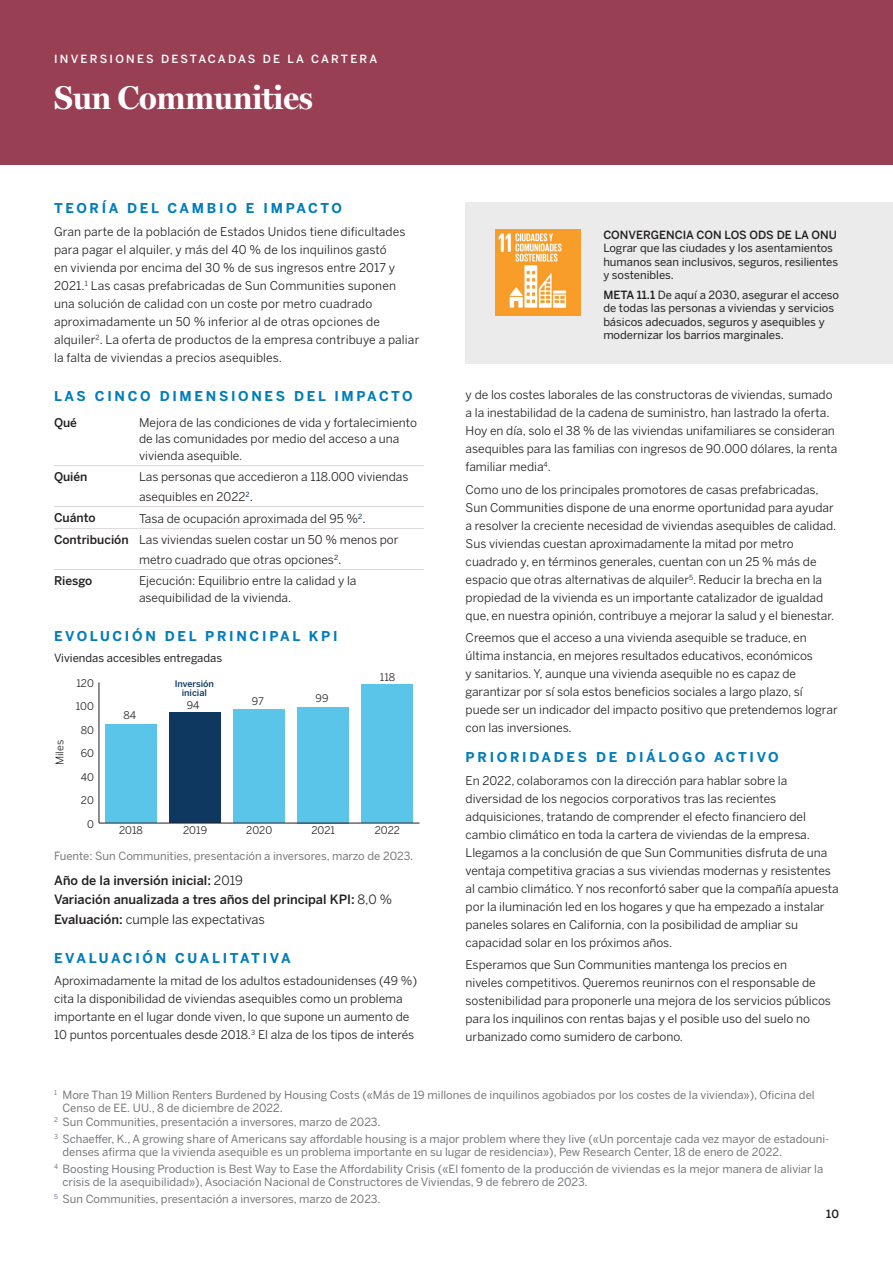
<style>
.page{position:relative;width:893px;height:1263px;background:#fff}
.page>*{position:absolute;margin:0;border:0;box-sizing:border-box;transform-origin:0 0}
.Headline_1_no_TOC_White{font:700 33px "Miller Display";color:#fff}
.Subhead_1_-_Blue{font:700 13.5px "Benton Sans";letter-spacing:.2em;color:#007dbb}
.Body_Copy_-_Bold_to_colon{font:500 12.75px "Benton Sans";color:#231f20}
.Body_Copy_-_Bold_to_colon-2{font:12.75px "Benton Sans";color:#231f20}
.Body_Copy{font:12px/18px "Benton Sans";color:#231f20}
.Body_Copy_-_Black{font:12px/18px "Benton Sans";color:#231f20}
.Body_Copy_-_Black-2{font:500 12px "Benton Sans";color:#231f20}
.Legal_-_Gray_supercript{font:11.25px/12.8px "Benton Sans";color:#76787b}
.Legal_-_Black{font:11.25px/13.5px "Benton Sans";color:#231f20}
.Legal_-_Gray_-_for_footnotes{font:11.25px "Benton Sans";color:#76787b}
.Subhead_2_-_White{font:500 11.25px "Benton Sans";letter-spacing:.2em;color:#fff}
.Caption_-_Black{font:11.25px "Benton Sans";color:#231f20}
.t1{font:500 11.25px "Benton Sans";color:#231f20}
.t2{font:10.5px "Benton Sans";color:#231f20}
.t3{font:500 9px/9px "Benton Sans";color:#0f3860;text-align:center}
.s1{font-size:12.75px}
.s2{font-weight:400}
.s3{font-weight:500}
</style>
<div class="page">
<div style="left:0;top:0;width:893px;height:164px;background:#983f54"></div>
<hr style="left:54px;top:465px;width:85px;height:1px;background:#dcd8d7">
<hr style="left:139px;top:465px;width:285px;height:1px;background:#dcd8d7">
<hr style="left:54px;top:506px;width:85px;height:1px;background:#dcd8d7">
<hr style="left:139px;top:506px;width:285px;height:1px;background:#dcd8d7">
<hr style="left:54px;top:528px;width:85px;height:1px;background:#dcd8d7">
<hr style="left:139px;top:528px;width:285px;height:1px;background:#dcd8d7">
<hr style="left:54px;top:569px;width:85px;height:1px;background:#dcd8d7">
<hr style="left:139px;top:569px;width:285px;height:1px;background:#dcd8d7">
<div style="left:105px;top:724px;width:52px;height:99px;background:#5bc4e9"></div>
<div style="left:170px;top:713px;width:51px;height:110px;background:#0f3860"></div>
<div style="left:234px;top:709px;width:51px;height:114px;background:#5bc4e9"></div>
<div style="left:298px;top:707px;width:51px;height:116px;background:#5bc4e9"></div>
<div style="left:362px;top:685px;width:51px;height:138px;background:#5bc4e9"></div>
<hr style="left:99px;top:823px;width:320px;height:1px;background:#231f20">
<hr style="left:99px;top:682px;width:1px;height:141px;background:#231f20">
<div style="left:466px;top:202px;width:427px;height:162px;background:#ebebec"></div>
<img style="left:495px;top:230px;width:85px;height:85px">
<p class="Subhead_2_-_White" style="left:54px;top:51px;width:325px">INVERSIONES DESTACADAS DE LA CARTERA</p>
<p class="Headline_1_no_TOC_White" style="left:54px;top:71px;width:260px">Sun Communities</p>
<p class="Subhead_1_-_Blue" style="left:54px;top:198px;width:289px">TEORÍA DEL CAMBIO E IMPACTO</p>
<p class="Body_Copy_-_Black" style="left:54px;top:222px;width:367px">Gran parte de la población de Estados Unidos tiene dificultades para pagar el alquiler, y más del 40 % de los inquilinos gastó<br>en vivienda por encima del 30 % de sus ingresos entre 2017 y 2021.<sup>1</sup> Las casas prefabricadas de Sun Communities suponen una solución de calidad con un coste por metro cuadrado aproximadamente un 50 % inferior al de otras opciones de alquiler<sup>2</sup>. La oferta de productos de la empresa contribuye a paliar la falta de viviendas a precios asequibles.</p>
<p class="Subhead_1_-_Blue" style="left:54px;top:386px;width:360px">LAS CINCO DIMENSIONES DEL IMPACTO</p>
<p class="Body_Copy_-_Black-2" style="left:54px;top:414px;width:25px">Qué</p>
<p class="Body_Copy_-_Black" style="left:139px;top:413px;width:280px;line-height:16.5px">Mejora de las condiciones de vida y fortalecimiento de las comunidades por medio del acceso a una vivienda asequible.</p>
<p class="Body_Copy_-_Black-2" style="left:54px;top:468px;width:35px">Quién</p>
<p class="Body_Copy_-_Black" style="left:139px;top:466px;width:271px;line-height:19.5px">Las personas que accedieron a 118.000 viviendas asequibles en 2022<sup>2</sup><span class="s1">.</span></p>
<p class="Body_Copy_-_Black-2" style="left:54px;top:509px;width:43px">Cuánto</p>
<p class="Body_Copy_-_Black" style="left:139px;top:509px;width:228px">Tasa de ocupación aproximada del 95 %<sup>2</sup><span class="s1">.</span></p>
<p class="Body_Copy_-_Black-2" style="left:54px;top:531px;width:76px">Contribución</p>
<p class="Body_Copy_-_Black" style="left:139px;top:529px;width:261px;line-height:19.5px">Las viviendas suelen costar un 50 % menos por metro cuadrado que otras opciones<sup>2</sup><span class="s1">.</span></p>
<p class="Body_Copy_-_Black-2" style="left:54px;top:572px;width:40px">Riesgo</p>
<p class="Body_Copy_-_Black" style="left:139px;top:572px;width:219px;line-height:16.5px">Ejecución: Equilibrio entre la calidad y la asequibilidad de la vivienda.</p>
<p class="Subhead_1_-_Blue" style="left:54px;top:626px;width:285px">EVOLUCIÓN DEL PRINCIPAL KPI</p>
<p class="Caption_-_Black" style="left:54px;top:649px;width:170px">Viviendas accesibles entregadas</p>
<p class="t2" style="left:52px;top:765px;width:27px;rotate:-90deg">Miles</p>
<p class="t2" style="left:76px;top:675px;width:19px">120</p>
<p class="t2" style="left:76px;top:699px;width:20px">100</p>
<p class="t2" style="left:81px;top:722px;width:15px">80</p>
<p class="t2" style="left:81px;top:746px;width:15px">60</p>
<p class="t2" style="left:81px;top:769px;width:15px">40</p>
<p class="t2" style="left:81px;top:793px;width:15px">20</p>
<p class="t2" style="left:87px;top:816px;width:8px">0</p>
<p class="t2" style="left:123px;top:707px;width:14px">84</p>
<p class="t3" style="left:175px;top:679px;width:41px">Inversión inicial</p>
<p class="t2" style="left:187px;top:697px;width:14px">94</p>
<p class="t2" style="left:252px;top:693px;width:13px">97</p>
<p class="t2" style="left:316px;top:691px;width:14px">99</p>
<p class="t2" style="left:380px;top:670px;width:17px">118</p>
<p class="t2" style="left:119px;top:823px;width:25px">2018</p>
<p class="t2" style="left:183px;top:823px;width:25px">2019</p>
<p class="t2" style="left:246px;top:823px;width:28px">2020</p>
<p class="t2" style="left:311px;top:823px;width:25px">2021</p>
<p class="t2" style="left:375px;top:823px;width:27px">2022</p>
<p class="Legal_-_Gray_-_for_footnotes" style="left:54px;top:848px;width:361px">Fuente: Sun Communities, presentación a inversores, marzo de 2023.</p>
<p class="Body_Copy_-_Bold_to_colon" style="left:54px;top:871px;width:191px">Año de la inversión inicial: <span class="s2">2019</span></p>
<p class="Body_Copy_-_Bold_to_colon" style="left:54px;top:890px;width:340px">Variación anualizada a tres años del principal KPI: <span class="s2">8,0 %</span></p>
<p class="Body_Copy_-_Bold_to_colon-2" style="left:54px;top:910px;width:212px"><span class="s3">Evaluación:</span> cumple las expectativas</p>
<p class="Subhead_1_-_Blue" style="left:54px;top:948px;width:238px">EVALUACIÓN CUALITATIVA</p>
<p class="Body_Copy" style="left:54px;top:971px;width:365px">Aproximadamente la mitad de los adultos estadounidenses (49 %) cita la disponibilidad de viviendas asequibles como un problema importante en el lugar donde viven, lo que supone un aumento de 10 puntos porcentuales desde 2018.<sup>3</sup> El alza de los tipos de interés</p>
<p class="Legal_-_Black" style="left:603px;top:227px;width:236px"><span class="s3">CONVERGENCIA CON LOS ODS DE LA ONU </span>Lograr que las ciudades y los asentamientos humanos sean inclusivos, seguros, resilientes y sostenibles.</p>
<p class="Legal_-_Black" style="left:603px;top:287px;width:237px"><span class="s3">META 11.1</span> De aquí a 2030, asegurar el acceso de todas las personas a viviendas y servicios básicos adecuados, seguros y asequibles y modernizar los barrios marginales.</p>
<p class="Body_Copy" style="left:466px;top:385px;width:373px">y de los costes laborales de las constructoras de viviendas, sumado a la inestabilidad de la cadena de suministro, han lastrado la oferta.<br>Hoy en día, solo el 38 % de las viviendas unifamiliares se consideran asequibles para las familias con ingresos de 90.000 dólares, la renta familiar media<sup>4</sup>.</p>
<p class="Body_Copy" style="left:466px;top:480px;width:372px">Como uno de los principales promotores de casas prefabricadas, Sun Communities dispone de una enorme oportunidad para ayudar a resolver la creciente necesidad de viviendas asequibles de calidad.<br>Sus viviendas cuestan aproximadamente la mitad por metro cuadrado y, en términos generales, cuentan con un 25 % más de espacio que otras alternativas de alquiler<sup>5</sup>. Reducir la brecha en la propiedad de la vivienda es un importante catalizador de igualdad que, en nuestra opinión, contribuye a mejorar la salud y el bienestar.</p>
<p class="Body_Copy" style="left:466px;top:628px;width:374px">Creemos que el acceso a una vivienda asequible se traduce, en última instancia, en mejores resultados educativos, económicos<br>y sanitarios. Y, aunque una vivienda asequible no es capaz de garantizar por sí sola estos beneficios sociales a largo plazo, sí puede ser un indicador del impacto positivo que pretendemos lograr con las inversiones.</p>
<p class="Subhead_1_-_Blue" style="left:466px;top:747px;width:315px">PRIORIDADES DE DIÁLOGO ACTIVO</p>
<p class="Body_Copy" style="left:466px;top:771px;width:374px">En 2022, colaboramos con la dirección para hablar sobre la diversidad de los negocios corporativos tras las recientes adquisiciones, tratando de comprender el efecto financiero del cambio climático en toda la cartera de viviendas de la empresa.<br>Llegamos a la conclusión de que Sun Communities disfruta de una ventaja competitiva gracias a sus viviendas modernas y resistentes al cambio climático. Y nos reconfortó saber que la compañía apuesta por la iluminación led en los hogares y que ha empezado a instalar paneles solares en California, con la posibilidad de ampliar su capacidad solar en los próximos años.</p>
<p class="Body_Copy" style="left:466px;top:955px;width:367px">Esperamos que Sun Communities mantenga los precios en<br>niveles competitivos. Queremos reunirnos con el responsable de sostenibilidad para proponerle una mejora de los servicios públicos para los inquilinos con rentas bajas y el posible uso del suelo no urbanizado como sumidero de carbono.</p>
<p class="Legal_-_Gray_supercript" style="left:63px;top:1088px;width:754px;text-indent:-9px"><sup>1</sup> More Than 19 Million Renters Burdened by Housing Costs («Más de 19 millones de inquilinos agobiados por los costes de la vivienda»), Oficina del<br>Censo de EE. UU., 8 de diciembre de 2022.</p>
<p class="Legal_-_Gray_supercript" style="left:54px;top:1115px;width:328px"><sup>2</sup> Sun Communities, presentación a inversores, marzo de 2023.</p>
<p class="Legal_-_Gray_supercript" style="left:63px;top:1132px;width:768px;text-indent:-9px"><sup>3</sup> Schaeffer, K., A growing share of Americans say affordable housing is a major problem where they live («Un porcentaje cada vez mayor de estadouni&shy;denses afirma que la vivienda asequible es un problema importante en su lugar de residencia»), Pew Research Center, 18 de enero de 2022.</p>
<p class="Legal_-_Gray_supercript" style="left:63px;top:1162px;width:762px;text-indent:-9px"><sup>4</sup> Boosting Housing Production is Best Way to Ease the Affordability Crisis («El fomento de la producción de viviendas es la mejor manera de aliviar la crisis de la asequibilidad»), Asociación Nacional de Constructores de Viviendas, 9 de febrero de 2023.</p>
<p class="Legal_-_Gray_supercript" style="left:54px;top:1192px;width:328px"><sup>5</sup> Sun Communities, presentación a inversores, marzo de 2023.</p>
<p class="t1" style="left:826px;top:1205px;width:14px">10</p>
</div>
